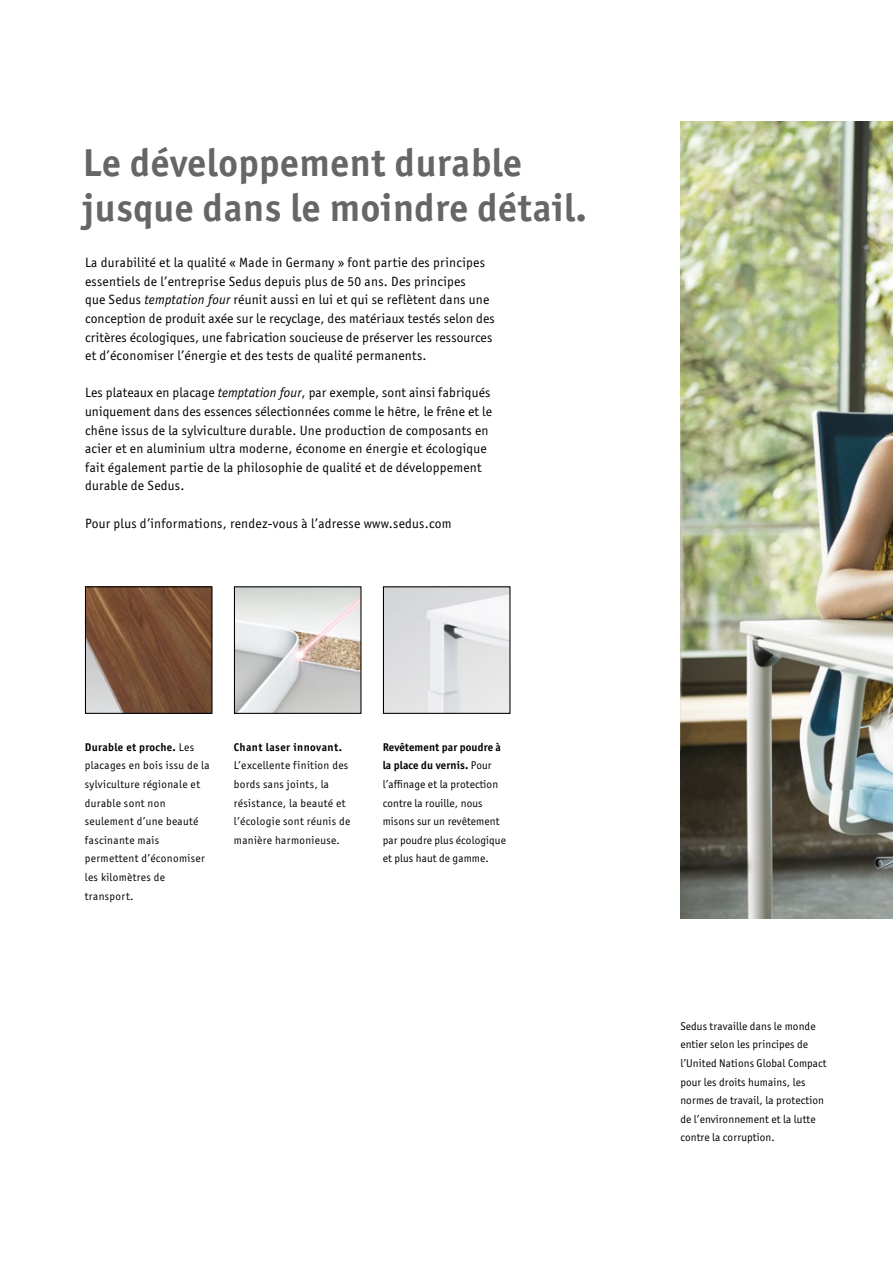
<style>
.page{position:relative;width:893px;height:1263px;background:#fff}
.page>*{position:absolute;margin:0;border:0;box-sizing:border-box;transform-origin:0 0}
.Headline_26pt{font:700 39px/45px "Officina San Itc T";letter-spacing:.015em;color:#666}
.Copy_9pt{font:13.5px/18.6px "Officina San Itc T";letter-spacing:.02em;color:#000}
.Copy_12pt{font:11.25px/18.6px "Officina San Itc T";letter-spacing:.015em;color:#000}
.s1{font-style:italic}
.s2{font-weight:700}
</style>
<div class="page">
<img style="left:385px;top:588px;width:123px;height:124px">
<div style="left:383px;top:586px;width:127px;height:128px;border:1px solid #000"></div>
<img style="left:87px;top:588px;width:123px;height:124px">
<div style="left:85px;top:586px;width:127px;height:128px;border:1px solid #000"></div>
<img style="left:236px;top:588px;width:123px;height:124px">
<div style="left:234px;top:586px;width:127px;height:128px;border:1px solid #000"></div>
<img style="left:680px;top:121px;width:213px;height:797px">
<p class="Headline_26pt" style="left:83px;top:140px;width:506px">Le développement durable jusque dans le moindre détail.</p>
<p class="Copy_9pt" style="left:85px;top:253px;width:411px">La durabilité et la qualité « Made in Germany » font partie des principes essentiels de l’entreprise Sedus depuis plus de 50 ans. Des principes<br>que Sedus <span class="s1">temptation four</span> réunit aussi en lui et qui se reflètent dans une conception de produit axée sur le recyclage, des matériaux testés selon des critères écologiques, une fabrication soucieuse de préserver les ressources et d’économiser l’énergie et des tests de qualité permanents.</p>
<p class="Copy_9pt" style="left:85px;top:383px;width:408px">Les plateaux en placage <span class="s1">temptation four</span>, par exemple, sont ainsi fabriqués uniquement dans des essences sélectionnées comme le hêtre, le frêne et le chêne issus de la sylviculture durable. Une production de composants en acier et en aluminium ultra moderne, économe en énergie et écologique fait également partie de la philosophie de qualité et de développement durable de Sedus.</p>
<p class="Copy_9pt" style="left:85px;top:514px;width:368px">Pour plus d’informations, rendez-vous à l’adresse www.sedus.com</p>
<p class="Copy_12pt" style="left:85px;top:738px;width:126px"><span class="s2">Durable et proche.</span> Les placages en bois issu de la sylviculture régionale et durable sont non seulement d’une beauté fascinante mais permettent d’économiser les kilomètres de transport.</p>
<p class="Copy_12pt" style="left:234px;top:738px;width:118px"><span class="s2">Chant laser innovant.<br></span>L’excellente finition des bords sans joints, la résistance, la beauté et l’écologie sont réunis de manière harmonieuse.</p>
<p class="Copy_12pt" style="left:383px;top:738px;width:125px"><span class="s2">Revêtement par poudre à la place du vernis.</span> Pour l’affinage et la protection contre la rouille, nous misons sur un revêtement par poudre plus écologique et plus haut de gamme.</p>
<p class="Copy_12pt" style="left:680px;top:1016px;width:148px">Sedus travaille dans le monde entier selon les principes de l’United Nations Global Compact pour les droits humains, les normes de travail, la protection de l’environnement et la lutte contre la corruption.</p>
</div>
